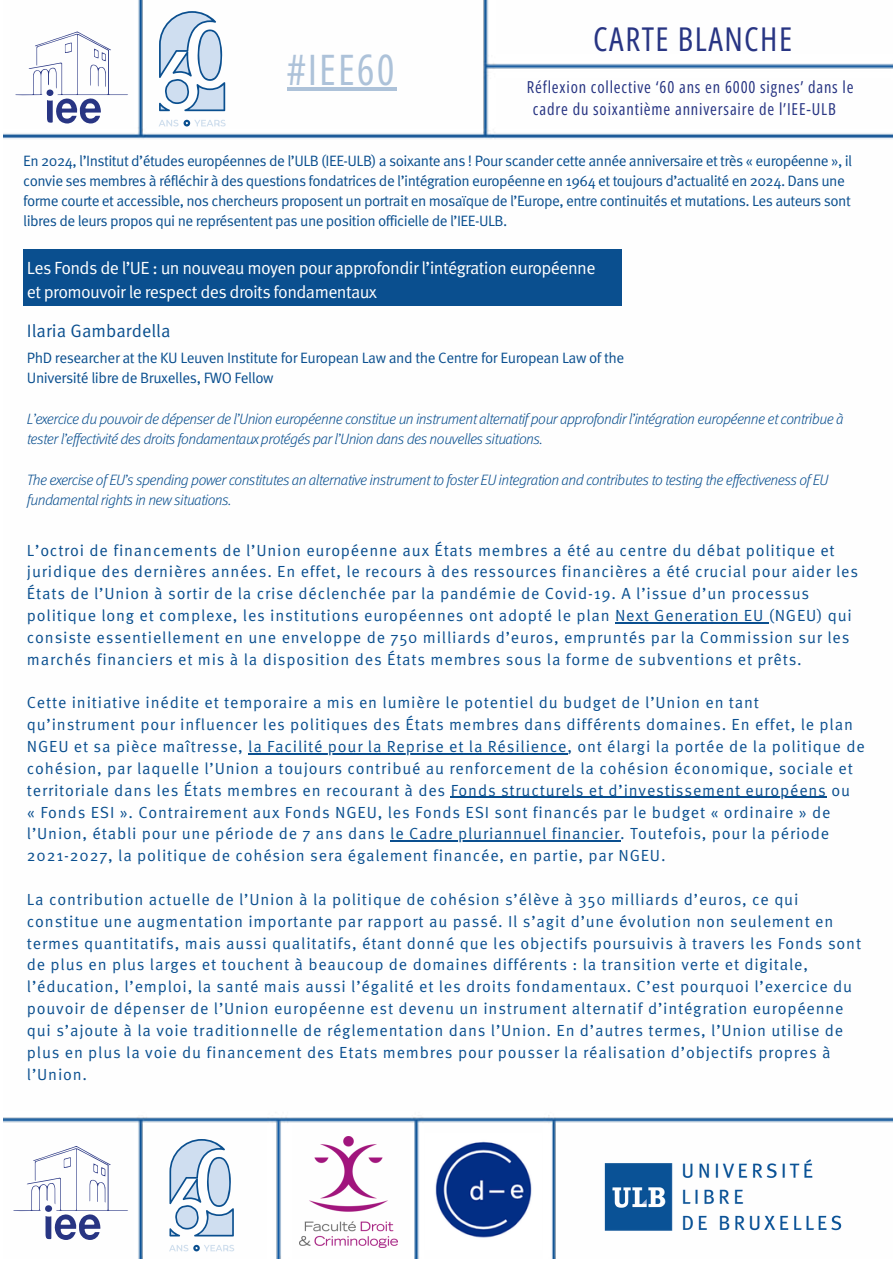
<style>
.page{position:relative;width:893px;height:1264px;background:#fff}
.page>*{position:absolute;margin:0;border:0;box-sizing:border-box;transform-origin:0 0}
.t1{font:42px "Open Sans Condensed";letter-spacing:.05em;color:#adc2d9}
.t2{font:32.85px "Open Sans Condensed";letter-spacing:.045em;color:#283583}
.t3{font:18px "Meta OT Norm";color:#0a4f8f}
.t4{font:17.7px/24.3px "Meta OT Norm";letter-spacing:-.035em;color:#fff}
.t5{font:16.5px/22.5px "Open Sans Condensed";letter-spacing:.05em;color:#283583}
.t6{font:16.05px/21.8px "Meta OT Norm";letter-spacing:.05em;color:#0a4f8f}
.t7{font:15px/20.2px "Meta OT Norm";letter-spacing:-.035em;color:#0a4f8f}
.t8{font:italic 300 15px/20.2px "Meta OT";letter-spacing:-.035em;color:#0a4f8f}
</style>
<div class="page">
<img style="left:3px;top:0;width:889px;height:1258px">
<div style="left:23px;top:250px;width:599px;height:56px;background:#0a4f8f"></div>
<svg style="left:159px;top:11px;width:66px;height:100px"></svg>
<svg style="left:158px;top:120px;width:68px;height:6px"></svg>
<hr style="left:287px;top:87px;width:109px;height:3px;background:#adc2d9">
<svg style="left:15px;top:32px;width:113px;height:92px"></svg>
<svg style="left:13px;top:1145px;width:115px;height:95px"></svg>
<svg style="left:169px;top:1138px;width:65px;height:98px"></svg>
<svg style="left:169px;top:1244px;width:65px;height:7px"></svg>
<hr style="left:615px;top:622px;width:149px;height:1px;background:#0a4f8f">
<svg style="left:248px;top:753px;width:19px;height:1px"></svg>
<hr style="left:267px;top:753px;width:300px;height:1px;background:#0a4f8f">
<hr style="left:450px;top:796px;width:376px;height:1px;background:#0a4f8f">
<svg style="left:390px;top:840px;width:19px;height:1px"></svg>
<hr style="left:409px;top:840px;width:211px;height:1px;background:#0a4f8f">
<img style="left:300px;top:1136px;width:97px;height:110px">
<img style="left:425px;top:1133px;width:116px;height:116px">
<img style="left:601px;top:1157px;width:242px;height:75px">
<p class="t1" style="left:287px;top:40px;width:109px">#IEE60</p>
<p class="t2" style="left:593px;top:15px;width:200px">CARTE BLANCHE</p>
<h3 class="t5" style="left:533px;top:75px;width:322px;text-indent:-6px">Réflexion collective ‘60 ans en 6000 signes’ dans le cadre du soixantième anniversaire de l’IEE-ULB</h3>
<p class="t7" style="left:23px;top:149px;width:830px">En 2024, l’Institut d’études européennes de l’ULB (IEE-ULB) a soixante ans ! Pour scander cette année anniversaire et très « européenne », il convie ses membres à réfléchir à des questions fondatrices de l’intégration européenne en 1964 et toujours d’actualité en 2024. Dans une forme courte et accessible, nos chercheurs proposent un portrait en mosaïque de l’Europe, entre continuités et mutations. Les auteurs sont libres de leurs propos qui ne représentent pas une position officielle de l’IEE-ULB.</p>
<h2 class="t4" style="left:27px;top:255px;width:570px">Les Fonds de l’UE : un nouveau moyen pour approfondir l’intégration européenne et promouvoir le respect des droits fondamentaux</h2>
<h1 class="t3" style="left:27px;top:316px;width:145px">Ilaria Gambardella</h1>
<p class="t7" style="left:27px;top:347px;width:599px">PhD researcher at the KU Leuven Institute for European Law and the Centre for European Law of the<br>Université libre de Bruxelles, FWO Fellow</p>
<p class="t8" style="left:27px;top:408px;width:818px">L’exercice du pouvoir de dépenser de l’Union européenne constitue un instrument alternatif pour approfondir l’intégration européenne et contribue à</p>
<p class="t8" style="left:27px;top:428px;width:517px">tester l’effectivité des droits fondamentaux protégés par l’Union dans des nouvelles situations.</p>
<p class="t8" style="left:27px;top:469px;width:803px">The exercise of EU’s spending power constitutes an alternative instrument to foster EU integration and contributes to testing the effectiveness of EU fundamental rights in new situations.</p>
<h3 class="t6" style="left:27px;top:538px;width:832px">L’octroi de financements de l’Union européenne aux États membres a été au centre du débat politique et juridique des dernières années. En effet, le recours à des ressources financières a été crucial pour aider les États de l’Union à sortir de la crise déclenchée par la pandémie de Covid-19. A l’issue d’un processus politique long et complexe, les institutions européennes ont adopté le plan Next Generation EU (NGEU) qui consiste essentiellement en une enveloppe de 750 milliards d’euros, empruntés par la Commission sur les marchés financiers et mis à la disposition des États membres sous la forme de subventions et prêts.</h3>
<h3 class="t6" style="left:27px;top:691px;width:839px">Cette initiative inédite et temporaire a mis en lumière le potentiel du budget de l’Union en tant qu’instrument pour influencer les politiques des États membres dans différents domaines. En effet, le plan<br>NGEU et sa pièce maîtresse, la Facilité pour la Reprise et la Résilience, ont élargi la portée de la politique de</h3>
<p class="t6" style="left:27px;top:756px;width:827px">cohésion, par laquelle l’Union a toujours contribué au renforcement de la cohésion économique, sociale et territoriale dans les États membres en recourant à des Fonds structurels et d’investissement européens ou</p>
<p class="t6" style="left:27px;top:800px;width:805px">« Fonds ESI ». Contrairement aux Fonds NGEU, les Fonds ESI sont financés par le budget « ordinaire » de l’Union, établi pour une période de 7 ans dans le Cadre pluriannuel financier. Toutefois, pour la période</p>
<p class="t6" style="left:27px;top:844px;width:640px">2021-2027, la politique de cohésion sera également financée, en partie, par NGEU.</p>
<p class="t6" style="left:27px;top:887px;width:835px">La contribution actuelle de l’Union à la politique de cohésion s’élève à 350 milliards d’euros, ce qui constitue une augmentation importante par rapport au passé. Il s’agit d’une évolution non seulement en termes quantitatifs, mais aussi qualitatifs, étant donné que les objectifs poursuivis à travers les Fonds sont</p>
<p class="t6" style="left:27px;top:953px;width:826px">de plus en plus larges et touchent à beaucoup de domaines différents : la transition verte et digitale, l’éducation, l’emploi, la santé mais aussi l’égalité et les droits fondamentaux. C’est pourquoi l’exercice du pouvoir de dépenser de l’Union européenne est devenu un instrument alternatif d’intégration européenne qui s’ajoute à la voie traditionnelle de réglementation dans l’Union. En d’autres termes, l’Union utilise de plus en plus la voie du financement des Etats membres pour pousser la réalisation d’objectifs propres à l’Union.</p>
</div>
